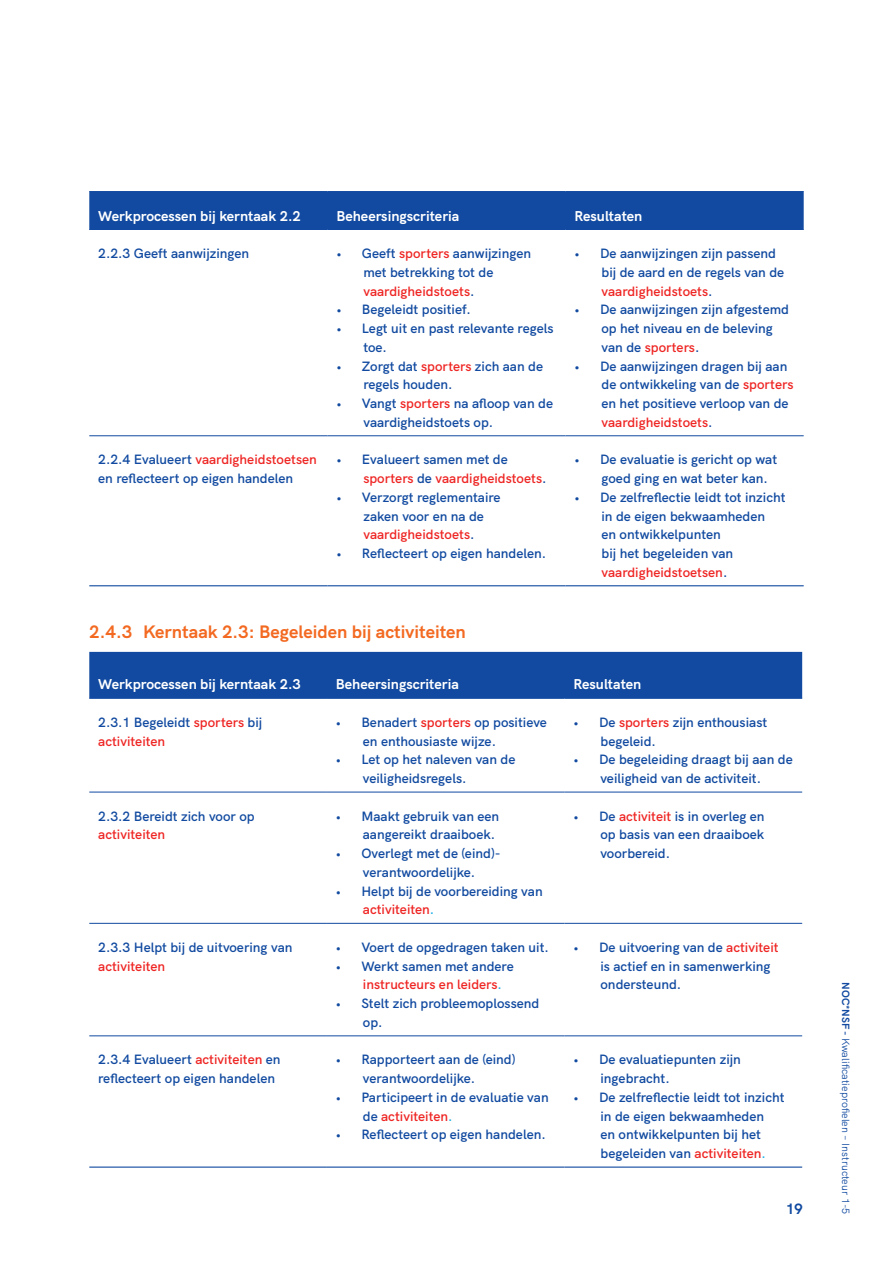
<style>
.page{position:relative;width:893px;height:1263px;background:#fff}
.page>*{position:absolute;margin:0;border:0;box-sizing:border-box;transform-origin:0 0}
.t1{font:700 18px "HK Grotesk";color:#f36921}
.t2{font:700 15px "HK Grotesk";color:#114aa0}
.t3{font:700 14.25px "HK Grotesk";color:#fff}
.t4{font:600 13.5px/18.8px "HK Grotesk";color:#114aa0}
.t5{font:600 13.5px/18.8px "HK Grotesk";color:#ee2624}
.t6{font:10.5px "HK Grotesk";color:#114aa0}
.s1{color:#ee2624}
.s2{color:#114aa0}
.s3{color:#1fb0e6}
.s4{font-weight:700}
</style>
<div class="page">
<div style="left:89px;top:192px;width:715px;height:37px;background:#114aa0"></div>
<hr style="left:89px;top:229px;width:238px;height:1px;background:#114aa0">
<hr style="left:327px;top:229px;width:239px;height:1px;background:#114aa0">
<hr style="left:566px;top:229px;width:238px;height:1px;background:#114aa0">
<hr style="left:89px;top:435px;width:238px;height:1px;background:#114aa0">
<hr style="left:327px;top:435px;width:239px;height:1px;background:#114aa0">
<hr style="left:566px;top:435px;width:238px;height:1px;background:#114aa0">
<hr style="left:89px;top:585px;width:238px;height:1px;background:#114aa0">
<hr style="left:327px;top:585px;width:239px;height:1px;background:#114aa0">
<hr style="left:566px;top:585px;width:238px;height:1px;background:#114aa0">
<hr style="left:89px;top:191px;width:238px;height:1px;background:#114aa0">
<hr style="left:327px;top:191px;width:239px;height:1px;background:#114aa0">
<hr style="left:566px;top:191px;width:238px;height:1px;background:#114aa0">
<div style="left:89px;top:652px;width:713px;height:46px;background:#114aa0"></div>
<hr style="left:89px;top:698px;width:238px;height:1px;background:#114aa0">
<hr style="left:327px;top:698px;width:238px;height:1px;background:#114aa0">
<hr style="left:565px;top:698px;width:237px;height:1px;background:#114aa0">
<hr style="left:89px;top:1035px;width:238px;height:1px;background:#114aa0">
<hr style="left:327px;top:1035px;width:238px;height:1px;background:#114aa0">
<hr style="left:565px;top:1035px;width:237px;height:1px;background:#114aa0">
<hr style="left:89px;top:1166px;width:238px;height:2px;background:#114aa0">
<hr style="left:327px;top:1166px;width:238px;height:2px;background:#114aa0">
<hr style="left:565px;top:1166px;width:237px;height:2px;background:#114aa0">
<hr style="left:89px;top:792px;width:238px;height:1px;background:#114aa0">
<hr style="left:327px;top:792px;width:238px;height:1px;background:#114aa0">
<hr style="left:565px;top:792px;width:237px;height:1px;background:#114aa0">
<hr style="left:89px;top:923px;width:238px;height:1px;background:#114aa0">
<hr style="left:327px;top:923px;width:238px;height:1px;background:#114aa0">
<hr style="left:565px;top:923px;width:237px;height:1px;background:#114aa0">
<p class="t3" style="left:98px;top:204px;width:204px">Werkprocessen bij kerntaak 2.2</p>
<p class="t3" style="left:336px;top:204px;width:125px">Beheersingscriteria</p>
<p class="t3" style="left:574px;top:204px;width:69px">Resultaten</p>
<p class="t4" style="left:98px;top:243px;width:153px">2.2.3 Geeft aanwijzingen</p>
<p class="t4" style="left:363px;top:243px;width:169px;text-indent:-27px">• Geeft <span class="s1">sporters</span> aanwijzingen met betrekking tot de <span class="s1">vaardigheidstoets</span>.</p>
<p class="t4" style="left:336px;top:299px;width:136px">• Begeleidt positief.</p>
<p class="t4" style="left:363px;top:318px;width:192px;text-indent:-27px">• Legt uit en past relevante regels toe.</p>
<p class="t4" style="left:363px;top:355px;width:181px;text-indent:-27px">• Zorgt dat <span class="s1">sporters</span> zich aan de regels houden.</p>
<p class="t4" style="left:363px;top:393px;width:191px;text-indent:-27px">• Vangt <span class="s1">sporters</span> na afloop van de vaardigheidstoets op.</p>
<p class="t4" style="left:601px;top:243px;width:184px;text-indent:-27px">• De aanwijzingen zijn passend bij de aard en de regels van de <span class="s1">vaardigheidstoets</span>.</p>
<p class="t4" style="left:601px;top:299px;width:189px;text-indent:-27px">• De aanwijzingen zijn afgestemd op het niveau en de beleving van de <span class="s1">sporters</span>.</p>
<p class="t4" style="left:601px;top:355px;width:193px;text-indent:-27px">• De aanwijzingen dragen bij aan de ontwikkeling van de <span class="s1">sporters </span>en het positieve verloop van de <span class="s1">vaardigheidstoets</span>.</p>
<p class="t4" style="left:98px;top:449px;width:220px">2.2.4 Evalueert <span class="s1">vaardigheidstoetsen </span>en reflecteert op eigen handelen</p>
<p class="t5" style="left:363px;top:449px;width:185px;text-indent:-27px"><span class="s2">• Evalueert samen met de </span>sporters <span class="s2">de</span> vaardigheidstoets<span class="s2">.</span></p>
<p class="t4" style="left:363px;top:487px;width:139px;text-indent:-27px">• Verzorgt reglementaire zaken voor en na de <span class="s1">vaardigheidstoets</span>.</p>
<p class="t4" style="left:336px;top:543px;width:211px">• Reflecteert op eigen handelen.</p>
<p class="t4" style="left:601px;top:449px;width:177px;text-indent:-27px">• De evaluatie is gericht op wat goed ging en wat beter kan.</p>
<p class="t4" style="left:601px;top:487px;width:186px;text-indent:-27px">• De zelfreflectie leidt tot inzicht in de eigen bekwaamheden<br>en ontwikkelpunten<br>bij het begeleiden van <span class="s1">vaardigheidstoetsen</span>.</p>
<h1 class="t1" style="left:89px;top:617px;width:378px">2.4.3 Kerntaak 2.3: Begeleiden bij activiteiten</h1>
<p class="t3" style="left:98px;top:673px;width:204px">Werkprocessen bij kerntaak 2.3</p>
<p class="t3" style="left:336px;top:673px;width:125px">Beheersingscriteria</p>
<p class="t3" style="left:573px;top:673px;width:69px">Resultaten</p>
<p class="t5" style="left:98px;top:712px;width:166px"><span class="s2">2.3.1 Begeleidt</span> sporters <span class="s2">bij </span>activiteiten</p>
<p class="t4" style="left:363px;top:712px;width:186px;text-indent:-27px">• Benadert <span class="s1">sporters</span> op positieve en enthousiaste wijze.</p>
<p class="t4" style="left:363px;top:749px;width:154px;text-indent:-27px">• Let op het naleven van de veiligheidsregels.</p>
<p class="t4" style="left:600px;top:712px;width:168px;text-indent:-27px">• De <span class="s1">sporters</span> zijn enthousiast begeleid.</p>
<p class="t4" style="left:573px;top:749px;width:221px;text-align:center">• De begeleiding draagt bij aan de veiligheid van de activiteit.</p>
<p class="t4" style="left:98px;top:805px;width:158px">2.3.2 Bereidt zich voor op</p>
<p class="t5" style="left:98px;top:824px;width:69px">activiteiten</p>
<p class="t4" style="left:98px;top:937px;width:196px">2.3.3 Helpt bij de uitvoering van</p>
<p class="t5" style="left:98px;top:955px;width:69px">activiteiten</p>
<p class="t4" style="left:336px;top:805px;width:165px;text-align:right">• Maakt gebruik van een aangereikt draaiboek.</p>
<p class="t4" style="left:336px;top:843px;width:166px;text-align:center">• Overlegt met de (eind)- verantwoordelijke.</p>
<p class="t4" style="left:363px;top:880px;width:181px;text-indent:-27px">• Helpt bij de voorbereiding van <span class="s1">activiteiten</span><span class="s3">.</span></p>
<p class="t4" style="left:336px;top:937px;width:214px">• Voert de opgedragen taken uit.</p>
<p class="t5" style="left:363px;top:955px;width:152px;text-indent:-27px"><span class="s2">• Werkt samen met andere </span>instructeurs en leiders<span class="s3">.</span></p>
<p class="t4" style="left:363px;top:993px;width:178px;text-indent:-27px">• Stelt zich probleemoplossend op.</p>
<p class="t4" style="left:98px;top:1049px;width:184px">2.3.4 Evalueert <span class="s1">activiteiten</span> en reflecteert op eigen handelen</p>
<p class="t4" style="left:363px;top:1049px;width:154px;text-indent:-27px">• Rapporteert aan de (eind) verantwoordelijke.</p>
<p class="t4" style="left:363px;top:1087px;width:187px;text-indent:-27px">• Participeert in de evaluatie van de <span class="s1">activiteiten</span><span class="s3">.</span></p>
<p class="t4" style="left:336px;top:1124px;width:211px">• Reflecteert op eigen handelen.</p>
<p class="t4" style="left:600px;top:805px;width:166px;text-align:justify;text-indent:-27px">• De <span class="s1">activiteit</span> is in overleg en op basis van een draaiboek voorbereid.</p>
<p class="t4" style="left:600px;top:937px;width:180px;text-indent:-27px">• De uitvoering van de <span class="s1">activiteit </span>is actief en in samenwerking ondersteund.</p>
<p class="t4" style="left:600px;top:1049px;width:142px;text-indent:-27px">• De evaluatiepunten zijn ingebracht.</p>
<p class="t4" style="left:600px;top:1087px;width:186px;text-indent:-27px">• De zelfreflectie leidt tot inzicht in de eigen bekwaamheden<br>en ontwikkelpunten bij het begeleiden van <span class="s1">activiteiten</span><span class="s3">.</span></p>
<p class="t2" style="left:786px;top:1197px;width:19px">19</p>
<p class="t6" style="left:854px;top:982px;width:234px;rotate:90deg"><span class="s4">NOC*NSF -</span> Kwalificatieprofielen – Instructeur 1-5</p>
</div>
